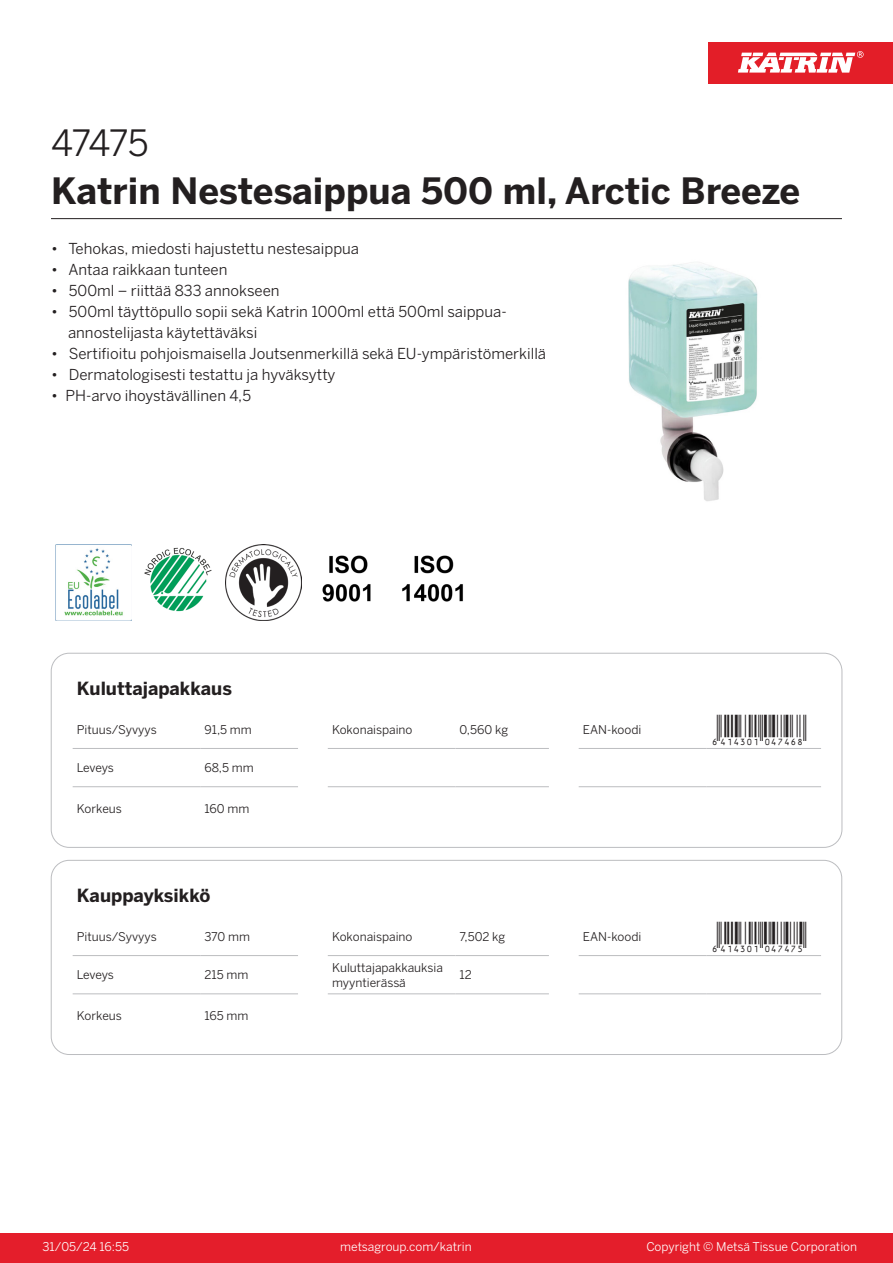
<style>
.page{position:relative;width:893px;height:1263px;background:#fff}
.page>*{position:absolute;margin:0;border:0;box-sizing:border-box;transform-origin:0 0}
.Product_Name{font:700 36px "Benton Sans";color:#231f20}
.External_material_co{font:36px "Benton Sans";letter-spacing:-.035em;color:#231f20}
.T_EAN{font:30px "Viisas EAN Matala";color:#231f20}
.T_TableHeader{font:700 18px "Benton Sans";color:#231f20}
.MarketingBullets{font:15px/21px "Benton Sans";color:#231f20}
.T_TableBody{font:12px/14.4px "Benton Sans";color:#231f20}
.t1{font:12px "Benton Sans";color:#fff}
</style>
<div class="page">
<div style="left:0;top:1233px;width:893px;height:30px;background:#e41e2b"></div>
<div style="left:708px;top:43px;width:185px;height:41px;background:#e31e28"></div>
<svg style="left:738px;top:51px;width:126px;height:22px"></svg>
<hr style="left:73px;top:748px;width:127px;height:1px;background:#bcbdc0">
<hr style="left:200px;top:748px;width:98px;height:1px;background:#bcbdc0">
<hr style="left:328px;top:748px;width:127px;height:1px;background:#bcbdc0">
<hr style="left:455px;top:748px;width:94px;height:1px;background:#bcbdc0">
<hr style="left:579px;top:748px;width:127px;height:1px;background:#bcbdc0">
<hr style="left:706px;top:748px;width:115px;height:1px;background:#bcbdc0">
<hr style="left:73px;top:786px;width:127px;height:1px;background:#bcbdc0">
<hr style="left:200px;top:786px;width:98px;height:1px;background:#bcbdc0">
<hr style="left:328px;top:786px;width:127px;height:1px;background:#bcbdc0">
<hr style="left:455px;top:786px;width:94px;height:1px;background:#bcbdc0">
<hr style="left:579px;top:786px;width:127px;height:1px;background:#bcbdc0">
<hr style="left:706px;top:786px;width:115px;height:1px;background:#bcbdc0">
<div style="left:51px;top:653px;width:791px;height:194px;border:1px solid #bcbdc0;border-radius:18px"></div>
<hr style="left:73px;top:955px;width:127px;height:1px;background:#bcbdc0">
<hr style="left:200px;top:955px;width:98px;height:1px;background:#bcbdc0">
<hr style="left:328px;top:955px;width:127px;height:1px;background:#bcbdc0">
<hr style="left:455px;top:955px;width:94px;height:1px;background:#bcbdc0">
<hr style="left:579px;top:955px;width:127px;height:1px;background:#bcbdc0">
<hr style="left:706px;top:955px;width:115px;height:1px;background:#bcbdc0">
<hr style="left:73px;top:993px;width:127px;height:1px;background:#bcbdc0">
<hr style="left:200px;top:993px;width:98px;height:1px;background:#bcbdc0">
<hr style="left:328px;top:993px;width:127px;height:1px;background:#bcbdc0">
<hr style="left:455px;top:993px;width:94px;height:1px;background:#bcbdc0">
<hr style="left:579px;top:993px;width:127px;height:1px;background:#bcbdc0">
<hr style="left:706px;top:993px;width:115px;height:1px;background:#bcbdc0">
<div style="left:51px;top:860px;width:791px;height:195px;border:1px solid #bcbdc0;border-radius:18px"></div>
<img style="left:628px;top:263px;width:130px;height:238px">
<img style="left:55px;top:544px;width:77px;height:77px">
<img style="left:144px;top:547px;width:68px;height:65px">
<img style="left:225px;top:544px;width:77px;height:77px">
<img style="left:322px;top:555px;width:49px;height:47px">
<img style="left:402px;top:555px;width:61px;height:47px">
<hr style="left:51px;top:218px;width:791px;height:1px;background:#231f20">
<p class="External_material_co" style="left:51px;top:121px;width:99px">47475</p>
<p class="Product_Name" style="left:51px;top:168px;width:751px">Katrin Nestesaippua 500 ml, Arctic Breeze</p>
<p class="MarketingBullets" style="left:51px;top:238px;width:310px">• Tehokas, miedosti hajustettu nestesaippua</p>
<p class="MarketingBullets" style="left:51px;top:259px;width:178px">• Antaa raikkaan tunteen</p>
<p class="MarketingBullets" style="left:51px;top:280px;width:230px">• 500ml – riittää 833 annokseen</p>
<p class="MarketingBullets" style="left:68px;top:301px;width:440px;text-indent:-17px">• 500ml täyttöpullo sopii sekä Katrin 1000ml että 500ml saippua&shy;annostelijasta käytettäväksi</p>
<p class="MarketingBullets" style="left:51px;top:343px;width:497px">• Sertifioitu pohjoismaisella Joutsenmerkillä sekä EU-ympäristömerkillä</p>
<p class="MarketingBullets" style="left:51px;top:364px;width:286px">• Dermatologisesti testattu ja hyväksytty</p>
<p class="MarketingBullets" style="left:51px;top:385px;width:202px">• PH-arvo ihoystävällinen 4,5</p>
<p class="T_TableHeader" style="left:77px;top:677px;width:157px">Kuluttajapakkaus</p>
<p class="T_TableBody" style="left:77px;top:722px;width:81px">Pituus/Syvyys</p>
<p class="T_TableBody" style="left:204px;top:722px;width:49px">91,5 mm</p>
<p class="T_TableBody" style="left:332px;top:722px;width:82px">Kokonaispaino</p>
<p class="T_TableBody" style="left:460px;top:722px;width:50px">0,560 kg</p>
<p class="T_TableBody" style="left:583px;top:722px;width:60px">EAN-koodi</p>
<p class="T_EAN" style="left:710px;top:714px;width:97px">*6414301047468*</p>
<p class="T_TableBody" style="left:77px;top:761px;width:39px">Leveys</p>
<p class="T_TableBody" style="left:204px;top:761px;width:51px">68,5 mm</p>
<p class="T_TableBody" style="left:77px;top:801px;width:47px">Korkeus</p>
<p class="T_TableBody" style="left:204px;top:801px;width:46px">160 mm</p>
<p class="T_TableHeader" style="left:77px;top:884px;width:135px">Kauppayksikkö</p>
<p class="T_TableBody" style="left:77px;top:930px;width:81px">Pituus/Syvyys</p>
<p class="T_TableBody" style="left:204px;top:930px;width:47px">370 mm</p>
<p class="T_TableBody" style="left:332px;top:930px;width:82px">Kokonaispaino</p>
<p class="T_TableBody" style="left:460px;top:930px;width:47px">7,502 kg</p>
<p class="T_TableBody" style="left:583px;top:930px;width:60px">EAN-koodi</p>
<p class="T_EAN" style="left:710px;top:921px;width:97px">*6414301047475*</p>
<p class="T_TableBody" style="left:77px;top:968px;width:39px">Leveys</p>
<p class="T_TableBody" style="left:204px;top:968px;width:45px">215 mm</p>
<p class="T_TableBody" style="left:332px;top:961px;width:112px">Kuluttajapakkauksia myyntierässä</p>
<p class="T_TableBody" style="left:460px;top:968px;width:14px">12</p>
<p class="T_TableBody" style="left:77px;top:1008px;width:47px">Korkeus</p>
<p class="T_TableBody" style="left:204px;top:1008px;width:45px">165 mm</p>
<p class="t1" style="left:43px;top:1239px;width:88px">31/05/24 16:55</p>
<p class="t1" style="left:340px;top:1239px;width:133px">metsagroup.com/katrin</p>
<p class="t1" style="left:646px;top:1239px;width:212px">Copyright © Metsä Tissue Corporation</p>
</div>
